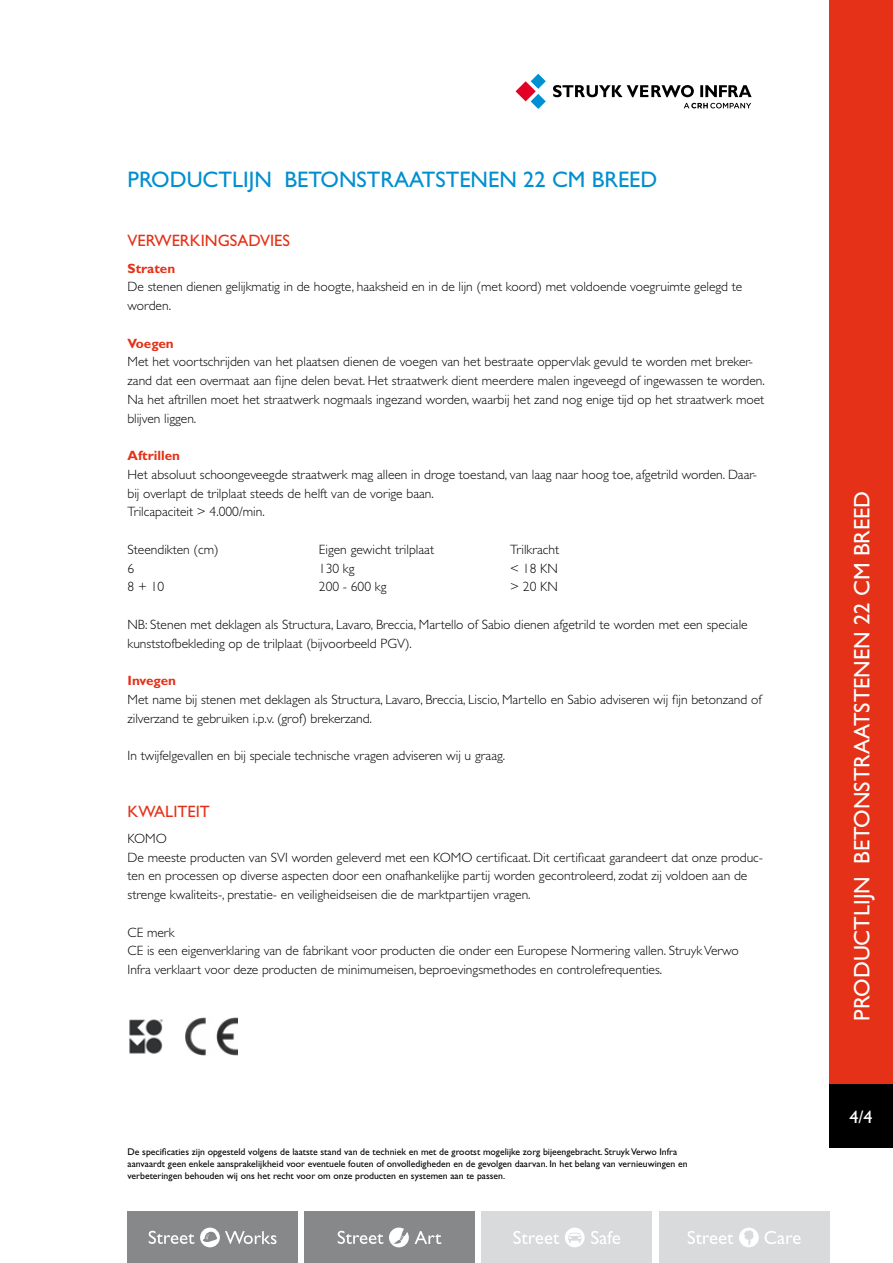
<style>
.page{position:relative;width:893px;height:1263px;background:#fff}
.page>*{position:absolute;margin:0;border:0;box-sizing:border-box;transform-origin:0 0}
.t1{font:22.5px "Gill Sans";color:#008fd0}
.t2{font:22.5px "Gill Sans";color:#fff}
.t3{font:18px "Gill Sans";color:#fff}
.t4{font:16.5px "Gill Sans";color:#e43117}
.t5{font:300 13.5px/18.8px "Gill Sans";color:#000}
.t6{font:700 13.5px "Gill Sans";color:#e43117}
.t7{font:9.75px/11.7px "Gill Sans";color:#000}
</style>
<div class="page">
<img style="left:129px;top:1019px;width:34px;height:35px">
<img style="left:186px;top:1018px;width:51px;height:38px">
<div style="left:659px;top:1212px;width:170px;height:51px;background:#d9dadb"></div>
<svg style="left:739px;top:1227px;width:62px;height:20px"></svg>
<svg style="left:688px;top:1231px;width:45px;height:13px"></svg>
<div style="left:482px;top:1212px;width:170px;height:51px;background:#d9dadb"></div>
<svg style="left:565px;top:1227px;width:20px;height:20px"></svg>
<svg style="left:591px;top:1231px;width:29px;height:13px"></svg>
<svg style="left:513px;top:1231px;width:46px;height:13px"></svg>
<div style="left:304px;top:1212px;width:171px;height:51px;background:#878889"></div>
<svg style="left:415px;top:1231px;width:26px;height:13px"></svg>
<svg style="left:389px;top:1227px;width:20px;height:20px"></svg>
<svg style="left:338px;top:1231px;width:45px;height:13px"></svg>
<div style="left:128px;top:1212px;width:170px;height:51px;background:#878889"></div>
<svg style="left:200px;top:1227px;width:77px;height:20px"></svg>
<svg style="left:149px;top:1231px;width:45px;height:13px"></svg>
<div style="left:829px;top:0;width:64px;height:1084px;background:#e43117"></div>
<svg style="left:516px;top:74px;width:30px;height:35px"></svg>
<svg style="left:553px;top:85px;width:199px;height:12px"></svg>
<svg style="left:684px;top:103px;width:67px;height:5px"></svg>
<div style="left:829px;top:1084px;width:64px;height:64px;background:#000"></div>
<h1 class="t1" style="left:128px;top:166px;width:526px">Productlijn Betonstraatstenen 22 cm breed</h1>
<p class="t4" style="left:128px;top:231px;width:164px">Verwerkingsadvies</p>
<p class="t6" style="left:128px;top:260px;width:49px">Straten</p>
<p class="t5" style="left:128px;top:277px;width:616px">De stenen dienen gelijkmatig in de hoogte, haaksheid en in de lijn (met koord) met voldoende voegruimte gelegd te worden.</p>
<p class="t6" style="left:128px;top:335px;width:48px">Voegen</p>
<p class="t5" style="left:128px;top:352px;width:639px">Met het voortschrijden van het plaatsen dienen de voegen van het bestraate oppervlak gevuld te worden met breker&shy;zand dat een overmaat aan fijne delen bevat. Het straatwerk dient meerdere malen ingeveegd of ingewassen te worden.<br>Na het aftrillen moet het straatwerk nogmaals ingezand worden, waarbij het zand nog enige tijd op het straatwerk moet blijven liggen.</p>
<p class="t6" style="left:128px;top:447px;width:54px">Aftrillen</p>
<p class="t5" style="left:128px;top:465px;width:631px">Het absoluut schoongeveegde straatwerk mag alleen in droge toestand, van laag naar hoog toe, afgetrild worden. Daar&shy;bij overlapt de trilplaat steeds de helft van de vorige baan.<br>Trilcapaciteit &gt; 4.000/min.</p>
<p class="t5" style="left:128px;top:540px;width:93px">Steendikten (cm)</p>
<p class="t5" style="left:252px;top:540px;width:38px">E</p>
<p class="t5" style="left:326px;top:540px;width:110px">igen gewicht trilplaat</p>
<p class="t5" style="left:468px;top:540px;width:27px">T</p>
<p class="t5" style="left:517px;top:540px;width:44px">rilkracht</p>
<p class="t5" style="left:128px;top:559px;width:8px">6</p>
<p class="t5" style="left:319px;top:559px;width:37px">130 kg</p>
<p class="t5" style="left:510px;top:559px;width:49px">&lt; 18 KN</p>
<p class="t5" style="left:128px;top:577px;width:38px">8 + 10</p>
<p class="t5" style="left:319px;top:577px;width:69px">200 - 600 kg</p>
<p class="t5" style="left:510px;top:577px;width:49px">&gt; 20 KN</p>
<p class="t5" style="left:128px;top:615px;width:622px">NB: Stenen met deklagen als Structura, Lavaro, Breccia, Martello of Sabio dienen afgetrild te worden met een speciale kunststofbekleding op de trilplaat (bijvoorbeeld PGV).</p>
<p class="t6" style="left:128px;top:672px;width:50px">Invegen</p>
<p class="t5" style="left:128px;top:690px;width:637px">Met name bij stenen met deklagen als Structura, Lavaro, Breccia, Liscio, Martello en Sabio adviseren wij fijn betonzand of zilverzand te gebruiken i.p.v. (grof) brekerzand.</p>
<p class="t5" style="left:128px;top:746px;width:379px">I n twijfelgevallen en bij speciale technische vragen adviseren wij u graag.</p>
<p class="t4" style="left:128px;top:802px;width:84px">Kwaliteit</p>
<p class="t5" style="left:128px;top:829px;width:637px">KOMO<br>De meeste producten van SVI worden geleverd met een KOMO certificaat. Dit certificaat garandeert dat onze produc&shy;ten en processen op diverse aspecten door een onafhankelijke partij worden gecontroleerd, zodat zij voldoen aan de strenge kwaliteits-, prestatie- en veiligheidseisen die de marktpartijen vragen.</p>
<p class="t5" style="left:128px;top:923px;width:613px">CE merk<br>CE is een eigenverklaring van de fabrikant voor producten die onder een Europese Normering vallen. Struyk Verwo<br>Infra verklaart voor deze producten de minimumeisen, beproevingsmethodes en controlefrequenties.</p>
<p class="t7" style="left:128px;top:1146px;width:562px">De specificaties zijn opgesteld volgens de laatste stand van de techniek en met de grootst mogelijke zorg bijeengebracht. Struyk Verwo Infra aanvaardt geen enkele aansprakelijkheid voor eventuele fouten of onvolledigheden en de gevolgen daarvan. In het belang van vernieuwingen en verbeteringen behouden wij ons het recht voor om onze producten en systemen aan te passen.</p>
<h1 class="t2" style="left:849px;top:1020px;width:526px;rotate:-90deg">Productlijn Betonstraatstenen 22 cm breed</h1>
<h2 class="t3" style="left:858px;top:1106px;width:16px">/4</h2>
</div>
